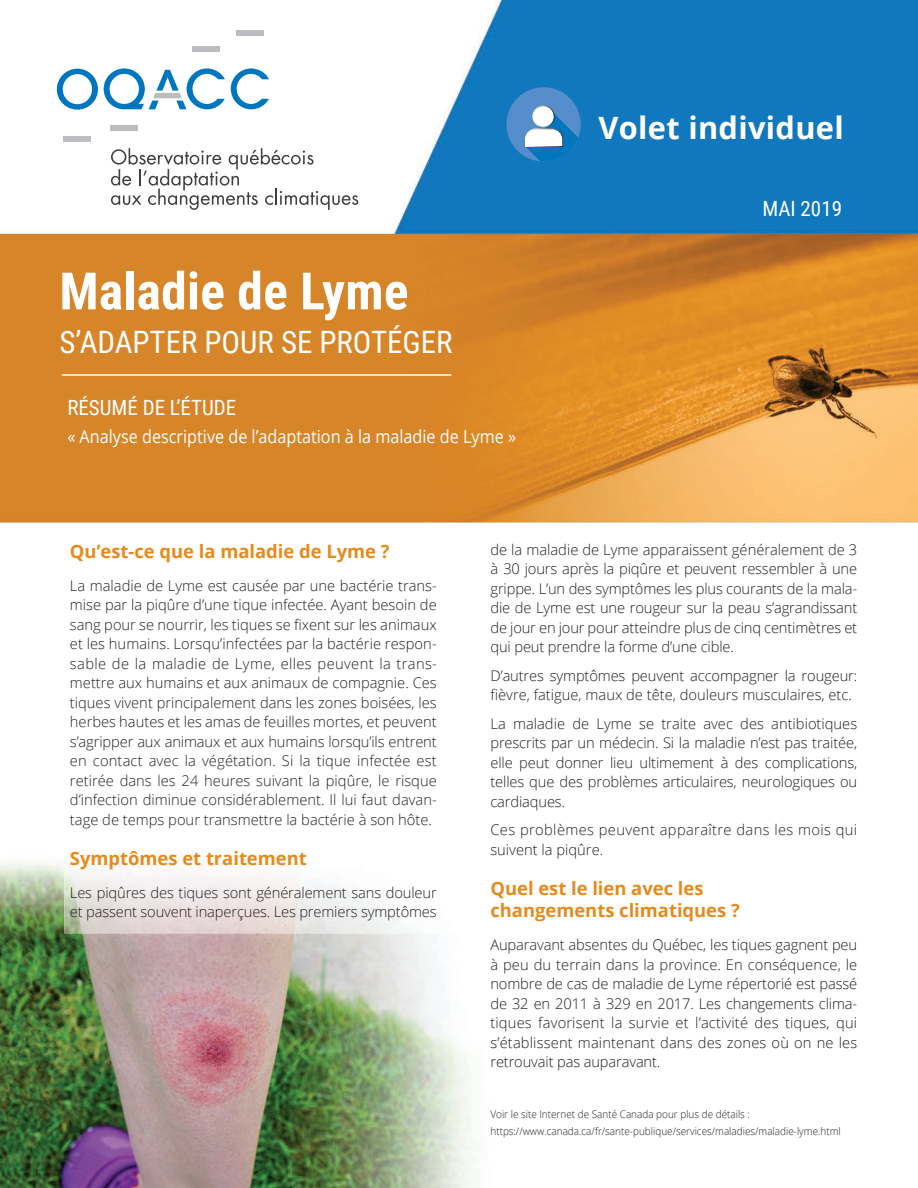
<style>
.page{position:relative;width:918px;height:1188px;background:#fff}
.page>*{position:absolute;margin:0;border:0;box-sizing:border-box;transform-origin:0 0}
.t1{font:700 51.6px "Roboto Condensed";letter-spacing:.005em;color:#fff}
.t2{font:30.9px "Roboto Condensed";color:#fff}
.t3{font:700 30.75px "Open Sans";letter-spacing:.01em;color:#fff}
.t4{font:21px "Roboto Condensed";color:#fff}
.t5{font:700 18.3px/22px "Open Sans";color:#e68a1b}
.t6{font:18px "Open Sans";color:#fff;scale:.9 1}
.t7{font:300 14.7px/19.5px "Open Sans";letter-spacing:-.01em;color:#231f20;text-align:justify}
.t8{font:300 14.7px/19.5px "Open Sans";letter-spacing:.025em;color:#231f20}
.t9{font:300 10.5px/16.5px "Open Sans";color:#231f20;scale:.95 1}
</style>
<div class="page">
<img style="left:0;top:861px;width:473px;height:327px">
<img style="left:0;top:0;width:918px;height:522px">
<hr style="left:62px;top:374px;width:389px;height:2px;background:#fff">
<svg style="left:231px;top:68px;width:38px;height:41px"></svg>
<svg style="left:111px;top:148px;width:247px;height:62px"></svg>
<svg style="left:57px;top:69px;width:41px;height:41px"></svg>
<div style="left:110px;top:126px;width:28px;height:5px;background:#bcbdc0"></div>
<div style="left:63px;top:136px;width:28px;height:6px;background:#bcbdc0"></div>
<div style="left:236px;top:31px;width:28px;height:5px;background:#bcbdc0"></div>
<div style="left:192px;top:47px;width:28px;height:5px;background:#bcbdc0"></div>
<svg style="left:104px;top:68px;width:121px;height:41px"></svg>
<div style="left:506px;top:87px;width:75px;height:74px;background:#558eca;border-radius:50%"></div>
<div style="left:533px;top:106px;width:21px;height:21px;background:#fff;border-radius:50%"></div>
<div style="left:533px;top:106px;width:21px;height:21px;border:1px solid #fff;border-radius:50%"></div>
<svg style="left:525px;top:113px;width:53px;height:48px"></svg>
<img style="left:64px;top:861px;width:374px;height:72px">
<h3 class="t3" style="left:599px;top:106px;width:247px">Volet individuel</h3>
<h1 class="t1" style="left:59px;top:255px;width:351px">Maladie de Lyme</h1>
<h2 class="t2" style="left:59px;top:320px;width:395px">S’ADAPTER POUR SE PROTÉGER</h2>
<h3 class="t4" style="left:67px;top:392px;width:170px">RÉSUMÉ DE L’ÉTUDE</h3>
<p class="t6" style="left:67px;top:424px;width:500px">« Analyse descriptive de l’adaptation à la maladie de Lyme »</p>
<h3 class="t4" style="left:762px;top:194px;width:81px">MAI 2019</h3>
<p class="t5" style="left:70px;top:540px;width:321px">Qu’est-ce que la maladie de Lyme ?</p>
<p class="t7" style="left:70px;top:575px;width:368px">La maladie de Lyme est causée par une bactérie trans&shy;mise par la piqûre d’une tique infectée. Ayant besoin de sang pour se nourrir, les tiques se fixent sur les animaux et les humains. Lorsqu’infectées par la bactérie respon&shy;sable de la maladie de Lyme, elles peuvent la trans&shy;mettre aux humains et aux animaux de compagnie. Ces tiques vivent principalement dans les zones boisées, les herbes hautes et les amas de feuilles mortes, et peuvent s’agripper aux animaux et aux humains lorsqu’ils entrent en contact avec la végétation. Si la tique infectée est retirée dans les 24 heures suivant la piqûre, le risque d’infection diminue considérablement. Il lui faut davan&shy;tage de temps pour transmettre la bactérie à son hôte.</p>
<p class="t5" style="left:70px;top:847px;width:238px">Symptômes et traitement</p>
<p class="t7" style="left:70px;top:882px;width:368px">Les piqûres des tiques sont généralement sans douleur et passent souvent inaperçues. Les premiers symptômes</p>
<p class="t7" style="left:490px;top:539px;width:368px">de la maladie de Lyme apparaissent généralement de 3 à 30 jours après la piqûre et peuvent ressembler à une grippe. L’un des symptômes les plus courants de la mala&shy;die de Lyme est une rougeur sur la peau s’agrandissant de jour en jour pour atteindre plus de cinq centimètres et qui peut prendre la forme d’une cible.</p>
<p class="t7" style="left:490px;top:665px;width:368px">D’autres symptômes peuvent accompagner la rougeur: fièvre, fatigue, maux de tête, douleurs musculaires, etc.</p>
<p class="t7" style="left:490px;top:713px;width:368px">La maladie de Lyme se traite avec des antibiotiques prescrits par un médecin. Si la maladie n’est pas traitée, elle peut donner lieu ultimement à des complications, telles que des problèmes articulaires, neurologiques ou cardiaques.</p>
<p class="t8" style="left:490px;top:820px;width:368px">Ces problèmes peuvent apparaître dans les mois qui suivent la piqûre.</p>
<p class="t5" style="left:490px;top:877px;width:251px">Quel est le lien avec les changements climatiques ?</p>
<p class="t7" style="left:490px;top:935px;width:368px">Auparavant absentes du Québec, les tiques gagnent peu à peu du terrain dans la province. En conséquence, le nombre de cas de maladie de Lyme répertorié est passé de 32 en 2011 à 329 en 2017. Les changements clima&shy;tiques favorisent la survie et l’activité des tiques, qui s’établissent maintenant dans des zones où on ne les retrouvait pas auparavant.</p>
<p class="t9" style="left:490px;top:1106px;width:370px">Voir le site Internet de Santé Canada pour plus de détails : https://www.canada.ca/fr/sante-publique/services/maladies/maladie-lyme.html</p>
</div>
